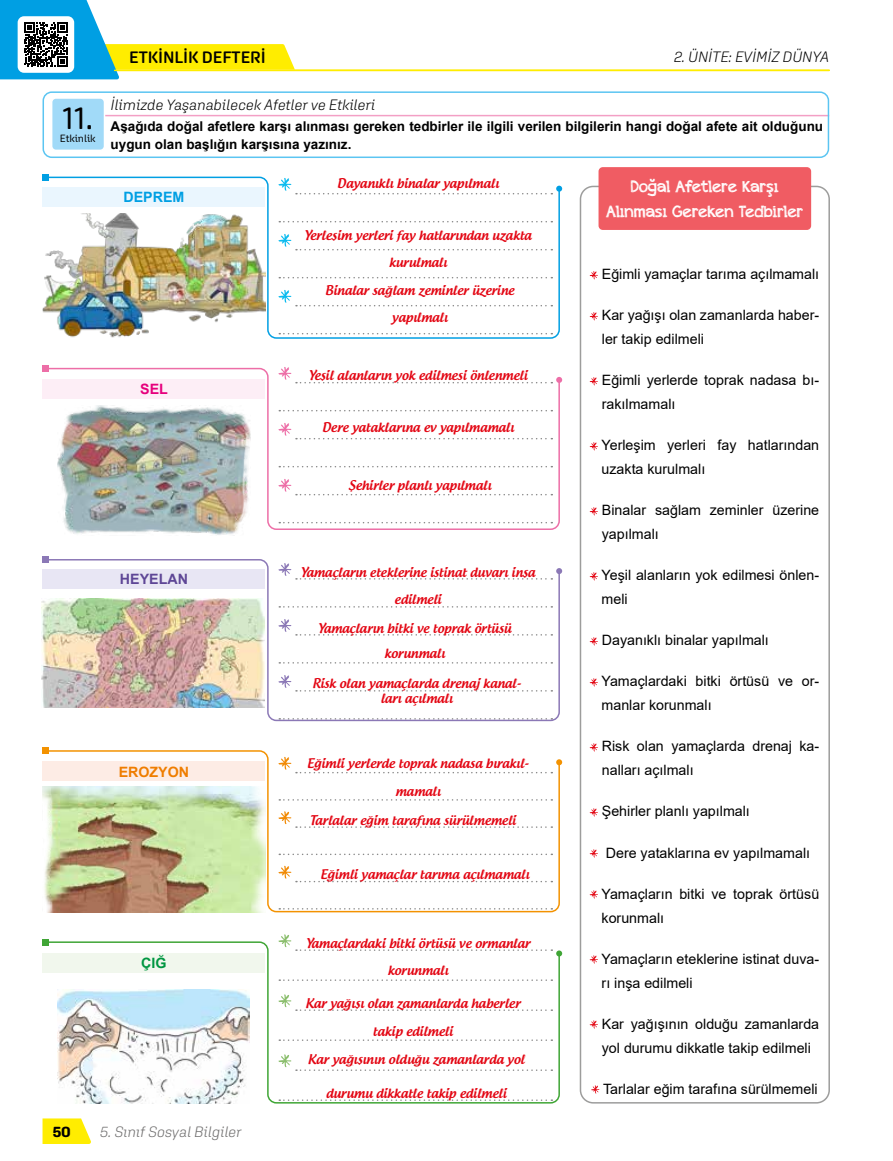
<style>
.page{position:relative;width:893px;height:1161px;background:#fff}
.page>*{position:absolute;margin:0;border:0;box-sizing:border-box;transform-origin:0 0}
.t1{font:31.5px "Aglet Sans";color:#000}
.t2{font:16.5px/25.5px "appleberry";letter-spacing:-.005em;color:#fff;text-align:center}
.t3{font:600 16.5px "Aglet Sans";color:#000}
.t4{font:italic 300 15px "Aglet Sans";color:#000}
.t5{font:italic 300 15px "Aglet Sans";color:#706f6f}
.t6{font:700 15px "Aglet Sans";color:#000}
.t7{font:14.25px/24px "Arial";color:#000}
.t8{font:700 14.25px "Arial";color:#ef7d00}
.t9{font:700 14.25px "Arial";color:#5e4696}
.t10{font:700 14.25px "Arial";color:#009fe3}
.t11{font:700 14.25px "Arial";color:#009641}
.t12{font:700 14.25px "Arial";color:#e6007d}
.t13{font:700 13.5px/18px "Arial";color:#000}
.t14{font:500 12.75px/27.2px "Androgyne";color:#e30613;text-align:center}
.t15{font:10.5px "Aglet Sans";color:#000}
</style>
<div class="page">
<svg style="left:43px;top:1118px;width:48px;height:26px"></svg>
<svg style="left:0;top:0;width:295px;height:79px"></svg>
<hr style="left:105px;top:115px;width:724px;height:1px;background:#f39fc5">
<div style="left:52px;top:98px;width:52px;height:52px;background:#a1daf8;border-radius:4px"></div>
<div style="left:51px;top:97px;width:54px;height:54px;border:2px solid #fff;border-radius:4px"></div>
<div style="left:43px;top:91px;width:786px;height:67px;border:2px solid #5bc5f2;border-radius:9px"></div>
<svg style="left:590px;top:271px;width:8px;height:8px"></svg>
<svg style="left:590px;top:312px;width:8px;height:8px"></svg>
<svg style="left:590px;top:377px;width:8px;height:8px"></svg>
<svg style="left:590px;top:442px;width:8px;height:8px"></svg>
<svg style="left:590px;top:507px;width:8px;height:8px"></svg>
<svg style="left:590px;top:572px;width:8px;height:8px"></svg>
<svg style="left:590px;top:637px;width:8px;height:8px"></svg>
<svg style="left:590px;top:678px;width:8px;height:8px"></svg>
<svg style="left:590px;top:743px;width:8px;height:8px"></svg>
<svg style="left:590px;top:808px;width:8px;height:8px"></svg>
<svg style="left:590px;top:849px;width:8px;height:8px"></svg>
<svg style="left:590px;top:890px;width:8px;height:8px"></svg>
<svg style="left:590px;top:955px;width:8px;height:8px"></svg>
<svg style="left:590px;top:1020px;width:8px;height:8px"></svg>
<svg style="left:591px;top:1085px;width:8px;height:8px"></svg>
<div style="left:580px;top:186px;width:250px;height:917px;border:2px solid #9d9d9c;border-radius:13px"></div>
<svg style="left:44px;top:941px;width:517px;height:163px"></svg>
<svg style="left:43px;top:939px;width:6px;height:6px"></svg>
<svg style="left:279px;top:934px;width:283px;height:22px"></svg>
<svg style="left:44px;top:750px;width:516px;height:163px"></svg>
<svg style="left:43px;top:748px;width:6px;height:6px"></svg>
<svg style="left:279px;top:757px;width:283px;height:16px"></svg>
<div style="left:598px;top:167px;width:213px;height:63px;background:#f05c63;border-radius:4px"></div>
<svg style="left:44px;top:559px;width:516px;height:163px"></svg>
<svg style="left:43px;top:557px;width:6px;height:6px"></svg>
<svg style="left:279px;top:563px;width:283px;height:17px"></svg>
<img style="left:69px;top:531px;width:168px;height:4px">
<svg style="left:44px;top:367px;width:516px;height:164px"></svg>
<svg style="left:43px;top:366px;width:6px;height:6px"></svg>
<svg style="left:279px;top:367px;width:283px;height:16px"></svg>
<img style="left:44px;top:176px;width:516px;height:163px">
<svg style="left:43px;top:174px;width:6px;height:6px"></svg>
<svg style="left:279px;top:178px;width:283px;height:16px"></svg>
<hr style="left:115px;top:70px;width:714px;height:1px;background:#ffed00">
<h1 class="t1" style="left:63px;top:100px;width:32px">11.</h1>
<p class="t15" style="left:60px;top:132px;width:37px">Etkinlik</p>
<p class="t3" style="left:129px;top:48px;width:138px">ETKİNLİK DEFTERİ</p>
<p class="t4" style="left:674px;top:48px;width:157px">2. ÜNİTE: EVİMİZ DÜNYA</p>
<p class="t4" style="left:111px;top:96px;width:266px">İlimizde Yaşanabilecek Afetler ve Etkileri</p>
<p class="t13" style="left:111px;top:118px;width:714px">Aşağıda doğal afetlere karşı alınması gereken tedbirler ile ilgili verilen bilgilerin hangi doğal afete ait olduğunu uygun olan başlığın karşısına yazınız.</p>
<p class="t10" style="left:123px;top:187px;width:62px">DEPREM</p>
<p class="t12" style="left:140px;top:379px;width:29px">SEL</p>
<p class="t9" style="left:120px;top:569px;width:70px">HEYELAN</p>
<p class="t8" style="left:119px;top:761px;width:72px">EROZYON</p>
<p class="t11" style="left:141px;top:953px;width:27px">ÇIĞ</p>
<p class="t14" style="left:337px;top:170px;width:163px">Dayanıklı binalar yapılmalı</p>
<p class="t14" style="left:304px;top:221px;width:229px">Yerleşim yerleri fay hatlarından uzakta kurulmalı</p>
<p class="t14" style="left:325px;top:277px;width:191px">Binalar sağlam zeminler üzerine yapılmalı</p>
<p class="t14" style="left:309px;top:362px;width:220px">Yeşil alanların yok edilmesi önlenmeli</p>
<p class="t14" style="left:322px;top:413px;width:193px">Dere yataklarına ev yapılmamalı</p>
<p class="t14" style="left:348px;top:472px;width:144px">Şehirler planlı yapılmalı</p>
<p class="t14" style="left:301px;top:558px;width:236px">Yamaçların eteklerine istinat duvarı inşa edilmeli</p>
<p class="t14" style="left:318px;top:616px;width:195px;line-height:24.8px">Yamaçların bitki ve toprak örtüsü korunmalı</p>
<p class="t14" style="left:312px;top:675px;width:210px;line-height:15px">Risk olan yamaçlarda drenaj kanal&shy;ları açılmalı</p>
<p class="t14" style="left:307px;top:750px;width:223px">Eğimli yerlerde toprak nadasa bırakıl&shy;mamalı</p>
<p class="t14" style="left:310px;top:806px;width:208px">Tarlalar eğim tarafına sürülmemeli</p>
<p class="t14" style="left:321px;top:861px;width:210px">Eğimli yamaçlar tarıma açılmamalı</p>
<p class="t14" style="left:306px;top:929px;width:226px">Yamaçlardaki bitki örtüsü ve ormanlar korunmalı</p>
<p class="t14" style="left:305px;top:989px;width:217px;line-height:27.8px">Kar yağışı olan zamanlarda haberler takip edilmeli</p>
<p class="t14" style="left:308px;top:1046px;width:218px">Kar yağışının olduğu zamanlarda yol</p>
<p class="t14" style="left:326px;top:1079px;width:182px">durumu dikkatle takip edilmeli</p>
<p class="t2" style="left:606px;top:173px;width:199px">Doğal Afetlere Karşı<br>Alınması Gereken Tedbirler</p>
<p class="t7" style="left:602px;top:262px;width:219px">Eğimli yamaçlar tarıma açılmamalı</p>
<p class="t7" style="left:602px;top:303px;width:219px">Kar yağışı olan zamanlarda haber&shy;ler takip edilmeli</p>
<p class="t7" style="left:602px;top:368px;width:219px">Eğimli yerlerde toprak nadasa bı&shy;rakılmamalı</p>
<p class="t7" style="left:602px;top:433px;width:219px">Yerleşim yerleri fay hatlarından uzakta kurulmalı</p>
<p class="t7" style="left:602px;top:498px;width:219px">Binalar sağlam zeminler üzerine yapılmalı</p>
<p class="t7" style="left:602px;top:563px;width:219px">Yeşil alanların yok edilmesi önlen&shy;meli</p>
<p class="t7" style="left:602px;top:628px;width:169px">Dayanıklı binalar yapılmalı</p>
<p class="t7" style="left:602px;top:669px;width:219px">Yamaçlardaki bitki örtüsü ve or&shy;manlar korunmalı</p>
<p class="t7" style="left:602px;top:734px;width:219px">Risk olan yamaçlarda drenaj ka&shy;nalları açılmalı</p>
<p class="t7" style="left:602px;top:799px;width:150px">Şehirler planlı yapılmalı</p>
<p class="t7" style="left:606px;top:840px;width:206px">Dere yataklarına ev yapılmamalı</p>
<p class="t7" style="left:602px;top:881px;width:219px">Yamaçların bitki ve toprak örtüsü korunmalı</p>
<p class="t7" style="left:602px;top:946px;width:219px">Yamaçların eteklerine istinat duva&shy;rı inşa edilmeli</p>
<p class="t7" style="left:602px;top:1011px;width:219px">Kar yağışının olduğu zamanlarda yol durumu dikkatle takip edilmeli</p>
<p class="t7" style="left:603px;top:1076px;width:216px">Tarlalar eğim tarafına sürülmemeli</p>
<p class="t6" style="left:53px;top:1122px;width:20px">50</p>
<p class="t5" style="left:100px;top:1122px;width:143px">5. Sınıf Sosyal Bilgiler</p>
</div>
